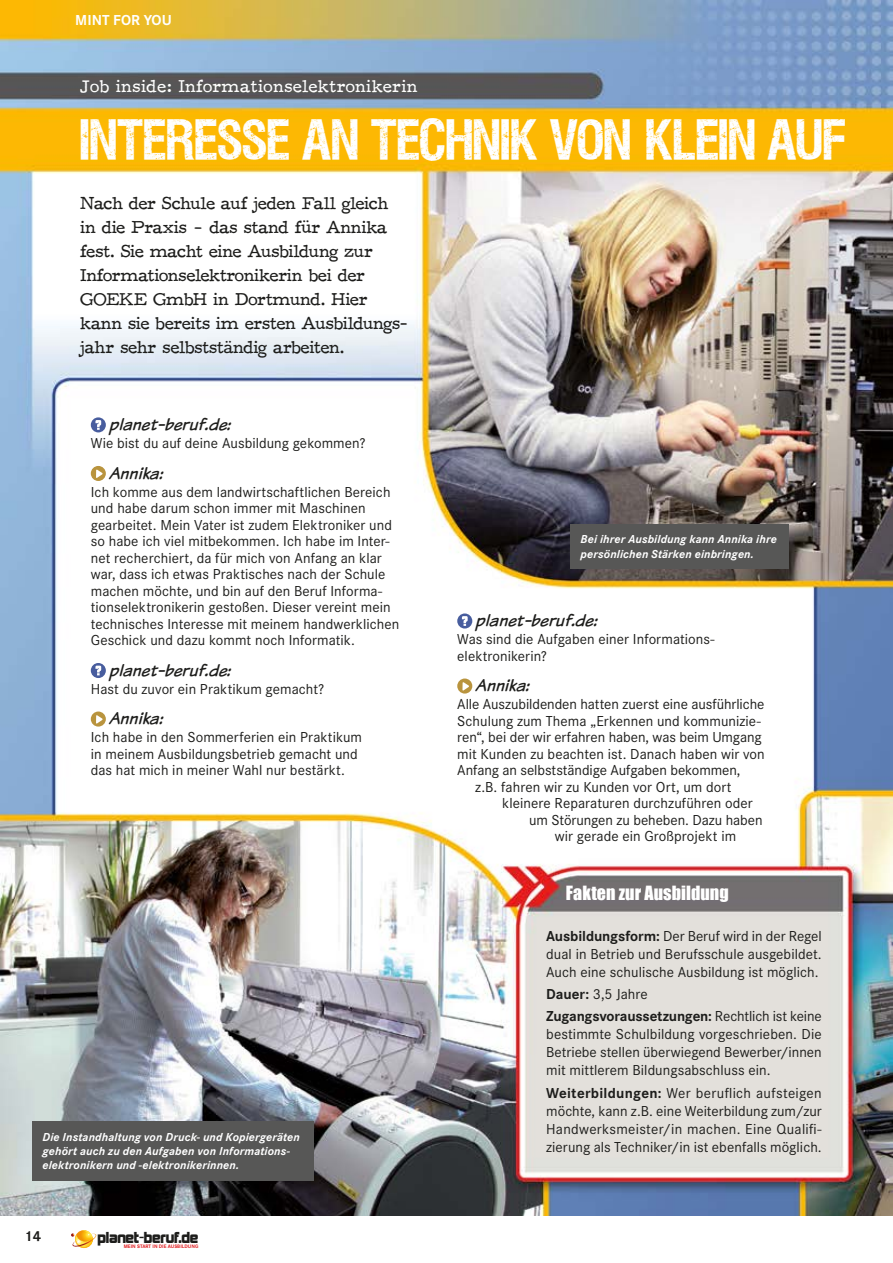
<style>
.page{position:relative;width:893px;height:1263px;background:#fff}
.page>*{position:absolute;margin:0;border:0;box-sizing:border-box;transform-origin:0 0}
.t1{font:45px "VIPER NORA BA";color:#fff}
.t2{font:18px/24px "F25 Executive";letter-spacing:-.035em;color:#1d1d1b}
.t3{font:italic 18px "Komika Text";color:#1d1d1b}
.t4{font:18px "F25 Executive";color:#fff}
.t5{font:18px "Impact";letter-spacing:.005em;color:#fff}
.t6{font:15px/16.5px "Corporate S";letter-spacing:.005em;color:#1d1d1b}
.t7{font:700 15px/22.2px "Corporate S";letter-spacing:-.01em;color:#1d1d1b}
.t8{font:700 15px "Corporate S";color:#fff}
.t9{font:14.55px "Kimberley";letter-spacing:-.02em;color:#1d1d1b}
.t10{font:italic 700 12px/14.4px "Corporate S";letter-spacing:.01em;color:#fff}
.t11{font:700 5.25px "Corporate S";color:#e1171a}
.s1{font-weight:700}
.s2{font-weight:400}
</style>
<div class="page">
<img style="left:0;top:0;width:893px;height:1216px">
<svg style="left:71px;top:1230px;width:26px;height:18px"></svg>
<div style="left:91px;top:417px;width:15px;height:15px;background:#485d9e;border-radius:50%"></div>
<svg style="left:95px;top:420px;width:6px;height:10px"></svg>
<div style="left:91px;top:466px;width:15px;height:15px;background:#b9943e;border-radius:50%"></div>
<svg style="left:96px;top:469px;width:7px;height:9px"></svg>
<svg style="left:91px;top:663px;width:15px;height:15px"></svg>
<svg style="left:95px;top:666px;width:6px;height:9px"></svg>
<div style="left:91px;top:711px;width:15px;height:15px;background:#b9943e;border-radius:50%"></div>
<svg style="left:96px;top:715px;width:7px;height:9px"></svg>
<div style="left:457px;top:613px;width:15px;height:15px;background:#485d9e;border-radius:50%"></div>
<svg style="left:462px;top:616px;width:6px;height:10px"></svg>
<div style="left:457px;top:678px;width:15px;height:15px;background:#b9943e;border-radius:50%"></div>
<svg style="left:462px;top:682px;width:7px;height:9px"></svg>
<div style="left:570px;top:524px;width:219px;height:44px;background:#575756"></div>
<div style="left:32px;top:1121px;width:282px;height:59px;background:#575756"></div>
<p class="t8" style="left:75px;top:11px;width:98px">MINT FOR YOU</p>
<p class="t4" style="left:80px;top:75px;width:339px">Job inside: Informationselektronikerin</p>
<h1 class="t1" style="left:80px;top:113px;width:767px">INTERESSE AN TECHNIK VON KLEIN AUF</h1>
<p class="t2" style="left:80px;top:191px;width:329px">Nach der Schule auf jeden Fall gleich in die Praxis – das stand für Annika fest. Sie macht eine Ausbildung zur Informationselektronikerin bei der GOEKE GmbH in Dortmund. Hier kann sie bereits im ersten Ausbildungs&shy;jahr sehr selbstständig arbeiten.</p>
<p class="t3" style="left:109px;top:413px;width:123px">planet-beruf.de:</p>
<p class="t6" style="left:91px;top:435px;width:276px">Wie bist du auf deine Ausbildung gekommen?</p>
<p class="t3" style="left:109px;top:461px;width:55px">Annika:</p>
<p class="t6" style="left:91px;top:483px;width:310px">Ich komme aus dem landwirtschaftlichen Bereich und habe darum schon immer mit Maschinen gearbeitet. Mein Vater ist zudem Elektroniker und so habe ich viel mitbekommen. Ich habe im Inter&shy;net recherchiert, da für mich von Anfang an klar war, dass ich etwas Praktisches nach der Schule machen möchte, und bin auf den Beruf Informa&shy;tionselektronikerin gestoßen. Dieser vereint mein technisches Interesse mit meinem handwerklichen Geschick und dazu kommt noch Informatik.</p>
<p class="t3" style="left:109px;top:658px;width:123px">planet-beruf.de:</p>
<p class="t6" style="left:91px;top:680px;width:235px">Hast du zuvor ein Praktikum gemacht?</p>
<p class="t3" style="left:109px;top:707px;width:55px">Annika:</p>
<p class="t6" style="left:91px;top:729px;width:273px">Ich habe in den Sommerferien ein Praktikum in meinem Ausbildungsbetrieb gemacht und das hat mich in meiner Wahl nur bestärkt.</p>
<p class="t10" style="left:43px;top:1130px;width:259px">Die Instandhaltung von Druck- und Kopiergeräten gehört auch zu den Aufgaben von Informations&shy;elektronikern und -elektronikerinnen.</p>
<p class="t7" style="left:24px;top:1225px;width:19px">14</p>
<p class="t9" style="left:98px;top:1229px;width:103px">planet-beruf.de</p>
<p class="t11" style="left:124px;top:1243px;width:76px">MEIN START IN DIE AUSBILDUNG</p>
<p class="t10" style="left:581px;top:533px;width:198px">Bei ihrer Ausbildung kann Annika ihre persönlichen Stärken einbringen.</p>
<p class="t3" style="left:475px;top:609px;width:123px">planet-beruf.de:</p>
<p class="t6" style="left:457px;top:631px;width:259px">Was sind die Aufgaben einer Informations&shy;elektronikerin?</p>
<p class="t3" style="left:475px;top:674px;width:55px">Annika:</p>
<p class="t6" style="left:457px;top:696px;width:309px">Alle Auszubildenden hatten zuerst eine ausführliche</p>
<p class="t6" style="left:457px;top:713px;width:305px">Schulung zum Thema „Erkennen und kommunizie-</p>
<p class="t6" style="left:457px;top:729px;width:306px">ren“, bei der wir erfahren haben, was beim Umgang</p>
<p class="t6" style="left:457px;top:746px;width:309px">mit Kunden zu beachten ist. Danach haben wir von</p>
<p class="t6" style="left:457px;top:762px;width:285px">Anfang an selbstständige Aufgaben bekommen,</p>
<p class="t6" style="left:475px;top:779px;width:258px">z.B. fahren wir zu Kunden vor Ort, um dort</p>
<p class="t6" style="left:502px;top:795px;width:252px">kleinere Reparaturen durchzuführen oder</p>
<p class="t6" style="left:529px;top:812px;width:235px">um Störungen zu beheben. Dazu haben</p>
<p class="t6" style="left:555px;top:828px;width:183px">wir gerade ein Großprojekt im</p>
<p class="t5" style="left:566px;top:879px;width:164px">Fakten zur Ausbildung</p>
<p class="t6" style="left:546px;top:927px;width:277px;line-height:18px;text-align:justify"><span class="s1">Ausbildungsform:</span> Der Beruf wird in der Regel dual in Betrieb und Berufsschule ausgebildet.<br>Auch eine schulische Ausbildung ist möglich.</p>
<p class="t7" style="left:546px;top:983px;width:277px">Dauer: <span class="s2">3,5 Jahre<br></span>Zugangsvoraussetzungen: <span class="s2">Rechtlich ist keine</span></p>
<p class="t6" style="left:546px;top:1025px;width:277px;line-height:18px;text-align:justify">bestimmte Schulbildung vorgeschrieben. Die Betriebe stellen überwiegend Bewerber/innen mit mittlerem Bildungsabschluss ein.</p>
<p class="t6" style="left:546px;top:1084px;width:277px;line-height:18px;text-align:justify"><span class="s1">Weiterbildungen:</span> Wer beruflich aufsteigen möchte, kann z.B. eine Weiterbildung zum/zur Handwerksmeister/in machen. Eine Qualifi&shy;zierung als Techniker/in ist ebenfalls möglich.</p>
</div>
